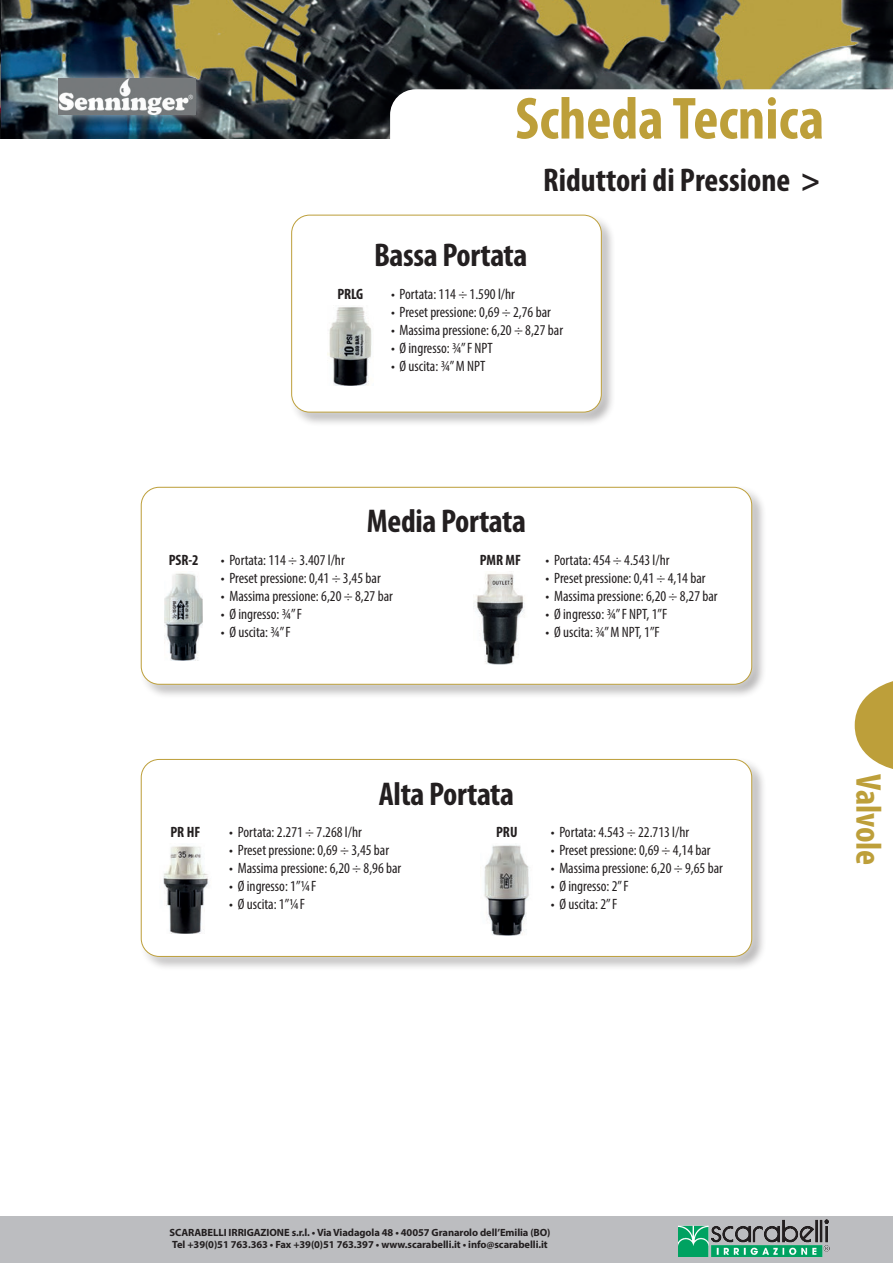
<style>
.page{position:relative;width:893px;height:1263px;background:#fff}
.page>*{position:absolute;margin:0;border:0;box-sizing:border-box;transform-origin:0 0}
.t1{font:700 condensed 60px "Myriad Pro";color:#bd9f3a}
.t2{font:700 condensed 36px "Myriad Pro";color:#bd9f3a}
.t3{font:700 condensed 33px "Myriad Pro";letter-spacing:-.01em;color:#231f20}
.t4{font:condensed 15px "Myriad Pro";color:#231f20}
.t5{font:700 condensed 15px "Myriad Pro";color:#231f20}
.t6{font:700 10.5px/12.6px "Myriad Pro";letter-spacing:-.01em;color:#231f20}
</style>
<div class="page">
<div style="left:0;top:0;width:893px;height:142px;background:#231f20;opacity:.5"></div>
<svg style="left:390px;top:89px;width:503px;height:53px"></svg>
<svg style="left:854px;top:681px;width:39px;height:88px"></svg>
<div style="left:0;top:1216px;width:893px;height:47px;background:#bcbdc0"></div>
<img style="left:679px;top:1220px;width:150px;height:36px">
<div style="left:61px;top:81px;width:153px;height:52px;background:#231f20;opacity:.35"></div>
<div style="left:50px;top:69px;width:155px;height:55px;background:#fff;opacity:.75"></div>
<img style="left:59px;top:78px;width:136px;height:36px">
<div style="left:139px;top:485px;width:627px;height:214px;background:#f8f8f8"></div>
<div style="left:131px;top:477px;width:631px;height:217px;background:#fff;opacity:.75"></div>
<div style="left:141px;top:487px;width:611px;height:197px;background:#fff;border-radius:18px"></div>
<img style="left:473px;top:573px;width:52px;height:91px">
<img style="left:165px;top:573px;width:38px;height:88px">
<div style="left:141px;top:487px;width:611px;height:198px;border:1px solid #bd9f3a;border-radius:18px"></div>
<div style="left:289px;top:213px;width:327px;height:214px;background:#f8f8f8"></div>
<div style="left:281px;top:205px;width:330px;height:217px;background:#fff;opacity:.75"></div>
<div style="left:292px;top:215px;width:309px;height:197px;background:#fff;border-radius:18px"></div>
<img style="left:328px;top:307px;width:44px;height:79px">
<div style="left:291px;top:215px;width:311px;height:197px;border:1px solid #bd9f3a;border-radius:18px"></div>
<div style="left:139px;top:757px;width:627px;height:214px;background:#f8f8f8"></div>
<div style="left:131px;top:749px;width:631px;height:217px;background:#fff;opacity:.75"></div>
<div style="left:141px;top:759px;width:611px;height:197px;background:#fff;border-radius:18px"></div>
<img style="left:484px;top:845px;width:45px;height:90px">
<img style="left:163px;top:846px;width:46px;height:88px">
<div style="left:141px;top:759px;width:611px;height:198px;border:1px solid #bd9f3a;border-radius:18px"></div>
<h1 class="t1" style="left:515px;top:86px;width:310px">Scheda Tecnica</h1>
<h3 class="t3" style="left:543px;top:161px;width:279px">Riduttori di Pressione &gt;</h3>
<p class="t5" style="left:337px;top:286px;width:27px">PRLG</p>
<p class="t3" style="left:374px;top:237px;width:155px">Bassa Portata</p>
<p class="t4" style="left:391px;top:285px;width:125px">• Portata: 114 ÷ 1.590 l/hr</p>
<p class="t4" style="left:391px;top:303px;width:161px">• Preset pressione: 0,69 ÷ 2,76 bar</p>
<p class="t4" style="left:391px;top:321px;width:174px">• Massima pressione: 6,20 ÷ 8,27 bar</p>
<p class="t4" style="left:391px;top:339px;width:103px">• Ø ingresso: ¾” F NPT</p>
<p class="t4" style="left:391px;top:357px;width:96px">• Ø uscita: ¾” M NPT</p>
<p class="t3" style="left:367px;top:503px;width:161px">Media Portata</p>
<p class="t5" style="left:480px;top:552px;width:43px">PMR MF</p>
<p class="t4" style="left:546px;top:551px;width:125px">• Portata: 454 ÷ 4.543 l/hr</p>
<p class="t4" style="left:546px;top:569px;width:161px">• Preset pressione: 0,41 ÷ 4,14 bar</p>
<p class="t4" style="left:546px;top:587px;width:174px">• Massima pressione: 6,20 ÷ 8,27 bar</p>
<p class="t4" style="left:546px;top:605px;width:123px">• Ø ingresso: ¾” F NPT, 1”F</p>
<p class="t4" style="left:546px;top:623px;width:116px">• Ø uscita: ¾” M NPT, 1”F</p>
<p class="t5" style="left:169px;top:552px;width:31px">PSR-2</p>
<p class="t4" style="left:221px;top:551px;width:125px">• Portata: 114 ÷ 3.407 l/hr</p>
<p class="t4" style="left:221px;top:569px;width:161px">• Preset pressione: 0,41 ÷ 3,45 bar</p>
<p class="t4" style="left:221px;top:587px;width:174px">• Massima pressione: 6,20 ÷ 8,27 bar</p>
<p class="t4" style="left:221px;top:605px;width:83px">• Ø ingresso: ¾” F</p>
<p class="t4" style="left:221px;top:623px;width:71px">• Ø uscita: ¾” F</p>
<p class="t3" style="left:379px;top:776px;width:137px">Alta Portata</p>
<p class="t5" style="left:496px;top:824px;width:23px">PRU</p>
<p class="t4" style="left:551px;top:823px;width:140px">• Portata: 4.543 ÷ 22.713 l/hr</p>
<p class="t4" style="left:551px;top:841px;width:161px">• Preset pressione: 0,69 ÷ 4,14 bar</p>
<p class="t4" style="left:551px;top:859px;width:174px">• Massima pressione: 6,20 ÷ 9,65 bar</p>
<p class="t4" style="left:551px;top:877px;width:79px">• Ø ingresso: 2” F</p>
<p class="t4" style="left:551px;top:895px;width:68px">• Ø uscita: 2” F</p>
<p class="t5" style="left:170px;top:824px;width:31px">PR HF</p>
<p class="t4" style="left:229px;top:823px;width:134px">• Portata: 2.271 ÷ 7.268 l/hr</p>
<p class="t4" style="left:229px;top:841px;width:161px">• Preset pressione: 0,69 ÷ 3,45 bar</p>
<p class="t4" style="left:229px;top:859px;width:174px">• Massima pressione: 6,20 ÷ 8,96 bar</p>
<p class="t4" style="left:229px;top:877px;width:88px">• Ø ingresso: 1”1/4 F</p>
<p class="t4" style="left:229px;top:895px;width:77px">• Ø uscita: 1”1/4 F</p>
<h2 class="t2" style="left:888px;top:774px;width:93px;rotate:90deg">Valvole</h2>
<p class="t6" style="left:170px;top:1225px;width:382px">SCARABELLI IRRIGAZIONE s.r.l. • Via Viadagola 48 • 40057 Granarolo dell’Emilia (BO)<br>Tel +39(0)51 763.363 • Fax +39(0)51 763.397 • www.scarabelli.it • info@scarabelli.it</p>
</div>
